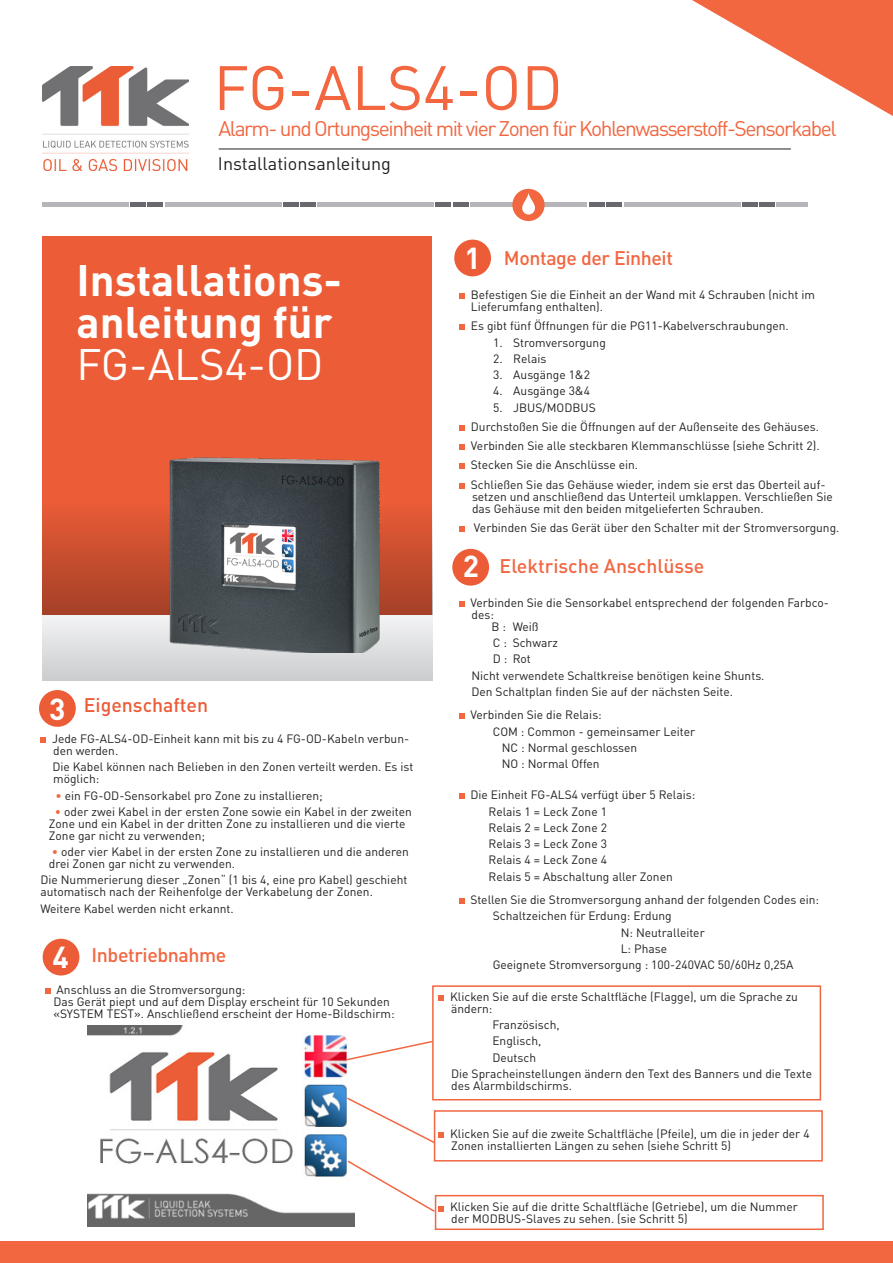
<style>
.page{position:relative;width:893px;height:1263px;background:#fff}
.page>*{position:absolute;margin:0;border:0;box-sizing:border-box;transform-origin:0 0}
.t1{font:61.5px "DINOT";color:#f26640}
.t2{font:700 43.5px "DINOT";color:#fff}
.t3{font:43.5px "DINOT";color:#fff}
.t4{font:700 30px "DINOT";color:#fff}
.t5{font:21px "DINOT";letter-spacing:-.07em;color:#f26640}
.t6{font:500 19.5px "DINOT";letter-spacing:-.02em;color:#f26640}
.t7{font:500 19.5px "DINOT";color:#f26640}
.t8{font:500 19.5px "DINOT";color:#eb5c37}
.t9{font:18px "DINOT";color:#231f20}
.t10{font:12px/12px "DINOT";color:#231f20}
.s1{color:#f26640}
</style>
<div class="page">
<div style="left:43px;top:236px;width:389px;height:379px;background:#eb5c37"></div>
<div style="left:43px;top:615px;width:389px;height:66px;background:linear-gradient(to bottom,#f3f4f5,#cbcccf)"></div>
<div style="left:43px;top:501px;width:389px;height:114px;background:linear-gradient(to bottom,#eb5c37,#a44027)"></div>
<hr style="left:219px;top:149px;width:572px;height:1px;background:#231f20">
<hr style="left:43px;top:203px;width:86px;height:4px;background:#b5b5ba">
<hr style="left:130px;top:203px;width:16px;height:4px;background:#69686e">
<hr style="left:165px;top:203px;width:116px;height:4px;background:#b5b5ba">
<hr style="left:147px;top:203px;width:16px;height:4px;background:#69686e">
<hr style="left:283px;top:203px;width:15px;height:4px;background:#69686e">
<hr style="left:317px;top:203px;width:117px;height:4px;background:#b5b5ba">
<hr style="left:300px;top:203px;width:16px;height:4px;background:#69686e">
<hr style="left:436px;top:203px;width:15px;height:4px;background:#69686e">
<hr style="left:470px;top:203px;width:117px;height:4px;background:#b5b5ba">
<hr style="left:453px;top:203px;width:15px;height:4px;background:#69686e">
<hr style="left:589px;top:203px;width:16px;height:4px;background:#69686e">
<hr style="left:606px;top:203px;width:16px;height:4px;background:#69686e">
<hr style="left:777px;top:203px;width:31px;height:4px;background:#b5b5ba">
<hr style="left:760px;top:203px;width:15px;height:4px;background:#69686e">
<hr style="left:624px;top:203px;width:117px;height:4px;background:#b5b5ba">
<hr style="left:742px;top:203px;width:16px;height:4px;background:#69686e">
<div style="left:512px;top:189px;width:33px;height:32px;background:#f26640;border-radius:50%"></div>
<svg style="left:522px;top:193px;width:13px;height:22px"></svg>
<svg style="left:692px;top:0;width:201px;height:116px"></svg>
<img style="left:43px;top:67px;width:145px;height:103px">
<svg style="left:40px;top:737px;width:6px;height:6px"></svg>
<svg style="left:45px;top:988px;width:6px;height:6px"></svg>
<div style="left:454px;top:240px;width:37px;height:36px;background:#eb5c37;border-radius:50%"></div>
<svg style="left:459px;top:601px;width:5px;height:6px"></svg>
<svg style="left:459px;top:713px;width:5px;height:6px"></svg>
<svg style="left:459px;top:794px;width:5px;height:5px"></svg>
<svg style="left:459px;top:898px;width:5px;height:6px"></svg>
<svg style="left:459px;top:293px;width:6px;height:6px"></svg>
<svg style="left:459px;top:325px;width:6px;height:5px"></svg>
<svg style="left:459px;top:425px;width:6px;height:6px"></svg>
<svg style="left:459px;top:444px;width:6px;height:6px"></svg>
<svg style="left:459px;top:464px;width:6px;height:5px"></svg>
<svg style="left:459px;top:483px;width:6px;height:6px"></svg>
<svg style="left:459px;top:526px;width:6px;height:6px"></svg>
<div style="left:0;top:1242px;width:893px;height:21px;background:#f26640"></div>
<div style="left:452px;top:549px;width:37px;height:37px;background:#eb5c37;border-radius:50%"></div>
<div style="left:39px;top:690px;width:37px;height:37px;background:#eb5c37;border-radius:50%"></div>
<div style="left:43px;top:939px;width:36px;height:36px;background:#eb5c37;border-radius:50%"></div>
<img style="left:87px;top:1026px;width:268px;height:200px">
<svg style="left:438px;top:995px;width:6px;height:6px"></svg>
<svg style="left:346px;top:1159px;width:98px;height:54px"></svg>
<div style="left:435px;top:1195px;width:389px;height:35px;border:2px solid #f26640"></div>
<svg style="left:345px;top:1039px;width:87px;height:22px"></svg>
<svg style="left:345px;top:1096px;width:99px;height:48px"></svg>
<div style="left:432px;top:985px;width:389px;height:115px;border:2px solid #f26640"></div>
<div style="left:434px;top:1110px;width:389px;height:51px;border:2px solid #f26640"></div>
<img style="left:140px;top:457px;width:281px;height:195px">
<p class="t1" style="left:213px;top:46px;width:351px">FG-ALS4-OD</p>
<p class="t5" style="left:219px;top:114px;width:620px">Alarm- und Ortungseinheit mit vier Zonen für Kohlenwasserstoff-Sensorkabel</p>
<p class="t9" style="left:218px;top:152px;width:175px">Installationsanleitung</p>
<p class="t2" style="left:77px;top:251px;width:267px">Installations-</p>
<p class="t2" style="left:77px;top:293px;width:257px">anleitung für</p>
<p class="t3" style="left:77px;top:335px;width:249px">FG-ALS4-OD</p>
<p class="t4" style="left:49px;top:688px;width:18px">3</p>
<p class="t8" style="left:84px;top:692px;width:126px">Eigenschaften</p>
<p class="t10" style="left:52px;top:732px;width:359px">Jede FG-ALS4-OD-Einheit kann mit bis zu 4 FG-OD-Kabeln verbun&shy;den werden.</p>
<p class="t10" style="left:52px;top:761px;width:363px">Die Kabel können nach Belieben in den Zonen verteilt werden. Es ist möglich:</p>
<p class="t10" style="left:55px;top:789px;width:269px"><span class="s1">•</span> ein FG-OD-Sensorkabel pro Zone zu installieren;</p>
<p class="t10" style="left:49px;top:805px;width:364px;text-indent:6px"><span class="s1">•</span> oder zwei Kabel in der ersten Zone sowie ein Kabel in der zweiten<br>Zone und ein Kabel in der dritten Zone zu installieren und die vierte<br>Zone gar nicht zu verwenden;</p>
<p class="t10" style="left:49px;top:845px;width:361px"><span class="s1">•</span> oder vier Kabel in der ersten Zone zu installieren und die anderen drei Zonen gar nicht zu verwenden.</p>
<p class="t10" style="left:40px;top:874px;width:369px">Die Nummerierung dieser „Zonen“ (1 bis 4, eine pro Kabel) geschieht automatisch nach der Reihenfolge der Verkabelung der Zonen.</p>
<p class="t10" style="left:40px;top:902px;width:195px">Weitere Kabel werden nicht erkannt.</p>
<p class="t4" style="left:53px;top:937px;width:18px">4</p>
<p class="t6" style="left:92px;top:941px;width:136px">Inbetriebnahme</p>
<p class="t10" style="left:57px;top:983px;width:190px">Anschluss an die Stromversorgung:</p>
<p class="t10" style="left:54px;top:995px;width:343px">Das Gerät piept und auf dem Display erscheint für 10 Sekunden «SYSTEM TEST». Anschließend erscheint der Home-Bildschirm:</p>
<p class="t4" style="left:464px;top:238px;width:18px">1</p>
<p class="t6" style="left:504px;top:245px;width:171px">Montage der Einheit</p>
<p class="t10" style="left:471px;top:288px;width:346px">Befestigen Sie die Einheit an der Wand mit 4 Schrauben (nicht im<br>Lieferumfang enthalten).</p>
<p class="t10" style="left:471px;top:319px;width:319px">Es gibt fünf Öffnungen für die PG11-Kabelverschraubungen.</p>
<p class="t10" style="left:493px;top:336px;width:114px">1. Stromversorgung</p>
<p class="t10" style="left:493px;top:352px;width:55px">2. Relais</p>
<p class="t10" style="left:493px;top:368px;width:98px">3. Ausgänge 1&amp;2</p>
<p class="t10" style="left:493px;top:384px;width:98px">4. Ausgänge 3&amp;4</p>
<p class="t10" style="left:493px;top:401px;width:104px">5. JBUS/MODBUS</p>
<p class="t10" style="left:471px;top:420px;width:349px">Durchstoßen Sie die Öffnungen auf der Außenseite des Gehäuses.</p>
<p class="t10" style="left:471px;top:439px;width:350px">Verbinden Sie alle steckbaren Klemmanschlüsse (siehe Schritt 2).</p>
<p class="t10" style="left:471px;top:458px;width:169px">Stecken Sie die Anschlüsse ein.</p>
<p class="t10" style="left:471px;top:478px;width:363px">Schließen Sie das Gehäuse wieder, indem sie erst das Oberteil auf&shy;setzen und anschließend das Unterteil umklappen. Verschließen Sie das Gehäuse mit den beiden mitgelieferten Schrauben.</p>
<p class="t10" style="left:474px;top:521px;width:367px">Verbinden Sie das Gerät über den Schalter mit der Stromversorgung.</p>
<p class="t4" style="left:463px;top:546px;width:18px">2</p>
<p class="t7" style="left:500px;top:553px;width:206px">Elektrische Anschlüsse</p>
<p class="t10" style="left:470px;top:596px;width:360px">Verbinden Sie die Sensorkabel entsprechend der folgenden Farbco&shy;des:</p>
<p class="t10" style="left:492px;top:620px;width:48px">B : Weiß</p>
<p class="t10" style="left:493px;top:636px;width:67px">C : Schwarz</p>
<p class="t10" style="left:493px;top:652px;width:40px">D : Rot</p>
<p class="t10" style="left:471px;top:669px;width:295px">Nicht verwendete Schaltkreise benötigen keine Shunts.</p>
<p class="t10" style="left:471px;top:685px;width:263px">Den Schaltplan finden Sie auf der nächsten Seite.</p>
<p class="t10" style="left:470px;top:708px;width:133px">Verbinden Sie die Relais:</p>
<p class="t10" style="left:493px;top:725px;width:204px">COM : Common - gemeinsamer Leiter</p>
<p class="t10" style="left:502px;top:741px;width:137px">NC : Normal geschlossen</p>
<p class="t10" style="left:502px;top:757px;width:99px">NO : Normal Offen</p>
<p class="t10" style="left:470px;top:788px;width:226px">Die Einheit FG-ALS4 verfügt über 5 Relais:</p>
<p class="t10" style="left:488px;top:805px;width:120px">Relais 1 = Leck Zone 1</p>
<p class="t10" style="left:488px;top:821px;width:120px">Relais 2 = Leck Zone 2</p>
<p class="t10" style="left:488px;top:837px;width:120px">Relais 3 = Leck Zone 3</p>
<p class="t10" style="left:488px;top:853px;width:120px">Relais 4 = Leck Zone 4</p>
<p class="t10" style="left:488px;top:870px;width:186px">Relais 5 = Abschaltung aller Zonen</p>
<p class="t10" style="left:470px;top:893px;width:350px">Stellen Sie die Stromversorgung anhand der folgenden Codes ein:</p>
<p class="t10" style="left:493px;top:909px;width:181px">Schaltzeichen für Erdung: Erdung</p>
<p class="t10" style="left:621px;top:926px;width:85px">N: Neutralleiter</p>
<p class="t10" style="left:621px;top:942px;width:48px">L: Phase</p>
<p class="t10" style="left:493px;top:958px;width:302px">Geeignete Stromversorgung : 100-240VAC 50/60Hz 0,25A</p>
<p class="t10" style="left:450px;top:990px;width:349px">Klicken Sie auf die erste Schaltfläche (Flagge), um die Sprache zu ändern:</p>
<p class="t10" style="left:492px;top:1018px;width:69px">Französisch,</p>
<p class="t10" style="left:492px;top:1034px;width:50px">Englisch,</p>
<p class="t10" style="left:492px;top:1051px;width:45px">Deutsch</p>
<p class="t10" style="left:451px;top:1067px;width:362px">Die Spracheinstellungen ändern den Text des Banners und die Texte des Alarmbildschirms.</p>
<p class="t10" style="left:450px;top:1127px;width:361px">Klicken Sie auf die zweite Schaltfläche (Pfeile), um die in jeder der 4<br>Zonen installierten Längen zu sehen (siehe Schritt 5)</p>
<p class="t10" style="left:450px;top:1200px;width:349px">Klicken Sie auf die dritte Schaltfläche (Getriebe), um die Nummer der MODBUS-Slaves zu sehen. (sie Schritt 5)</p>
</div>
